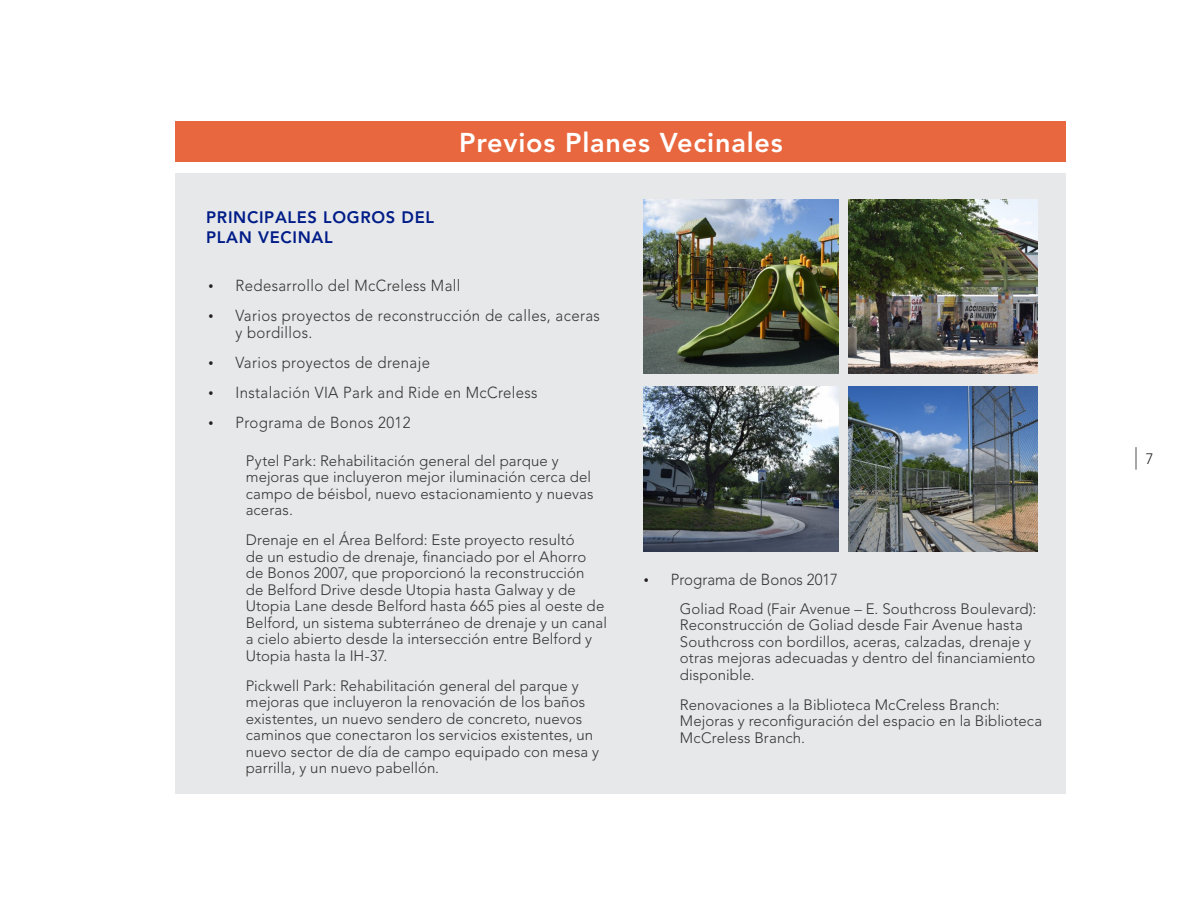
<style>
.page{position:relative;width:1188px;height:918px;background:#fff}
.page>*{position:absolute;margin:0;border:0;box-sizing:border-box;transform-origin:0 0}
.Page_Heading{font:800 27px "Avenir LT Std";letter-spacing:.03em;color:#fff}
.Page_Numbers{font:300 22.5px "Avenir LT Std";color:#231f20;scale:.67 1}
.t1{font:800 16.5px/19.5px "Avenir LT Std";letter-spacing:.04em;color:#001c88}
.t2{font:300 15.9px/16.5px "Avenir LT Std";letter-spacing:.025em;color:#363536;scale:.94 1}
.t3{font:300 15.9px "Avenir LT Std";color:#363536;scale:.94 1}
.text{font:300 15px/16.5px "Avenir LT Std";letter-spacing:.005em;color:#363536}
.s1{font-family:"Garamond";font-weight:400;font-size:15px;color:#231f20}
.s2{font-size:15px}
</style>
<div class="page">
<div style="left:176px;top:174px;width:890px;height:620px;background:#e7e8e9"></div>
<img style="left:644px;top:199px;width:194px;height:175px">
<img style="left:644px;top:386px;width:194px;height:166px">
<img style="left:849px;top:199px;width:189px;height:175px">
<img style="left:849px;top:386px;width:189px;height:166px">
<div style="left:176px;top:122px;width:890px;height:40px;background:#e9673e"></div>
<p class="Page_Heading" style="left:459px;top:127px;width:325px">Previos Planes Vecinales</p>
<h2 class="t1" style="left:206px;top:208px;width:229px">PRINCIPALES LOGROS DEL<br>PLAN VECINAL</h2>
<p class="t2" style="left:208px;top:278px;width:270px"><span class="s1">•</span> Redesarrollo del McCreless Mall</p>
<p class="t2" style="left:236px;top:308px;width:389px;text-indent:-27px"><span class="s1">•</span> Varios proyectos de reconstrucción de calles, aceras y bordillos.</p>
<p class="t2" style="left:208px;top:354px;width:237px"><span class="s1">•</span> Varios proyectos de drenaje</p>
<p class="t2" style="left:208px;top:384px;width:352px"><span class="s1">•</span> Instalación VIA Park and Ride en McCreless</p>
<p class="t2" style="left:208px;top:414px;width:216px"><span class="s1">•</span> Programa de Bonos 2012</p>
<p class="text" style="left:246px;top:452px;width:315px">Pytel Park: Rehabilitación general del parque y</p>
<p class="Page_Numbers" style="left:1135px;top:443px;width:30px">| <span class="s2">7</span></p>
<p class="text" style="left:246px;top:469px;width:349px">mejoras que incluyeron mejor iluminación cerca del campo de béisbol, nuevo estacionamiento y nuevas aceras.</p>
<p class="text" style="left:246px;top:532px;width:363px">Drenaje en el Área Belford: Este proyecto resultó<br>de un estudio de drenaje, financiado por el Ahorro de Bonos 2007, que proporcionó la reconstrucción<br>de Belford Drive desde Utopia hasta Galway y de Utopia Lane desde Belford hasta 665 pies al oeste de Belford, un sistema subterráneo de drenaje y un canal a cielo abierto desde la intersección entre Belford y Utopia hasta la IH-37.</p>
<p class="text" style="left:246px;top:677px;width:355px">Pickwell Park: Rehabilitación general del parque y mejoras que incluyeron la renovación de los baños existentes, un nuevo sendero de concreto, nuevos caminos que conectaron los servicios existentes, un nuevo sector de día de campo equipado con mesa y parrilla, y un nuevo pabellón.</p>
<p class="t3" style="left:644px;top:571px;width:208px"><span class="s1">•</span> Programa de Bonos 2017</p>
<p class="text" style="left:680px;top:600px;width:358px">Goliad Road (Fair Avenue – E. Southcross Boulevard):<br>Reconstrucción de Goliad desde Fair Avenue hasta Southcross con bordillos, aceras, calzadas, drenaje y otras mejoras adecuadas y dentro del financiamiento disponible.</p>
<p class="text" style="left:680px;top:696px;width:364px">Renovaciones a la Biblioteca McCreless Branch:<br>Mejoras y reconfiguración del espacio en la Biblioteca<br>McCreless Branch.</p>
</div>
